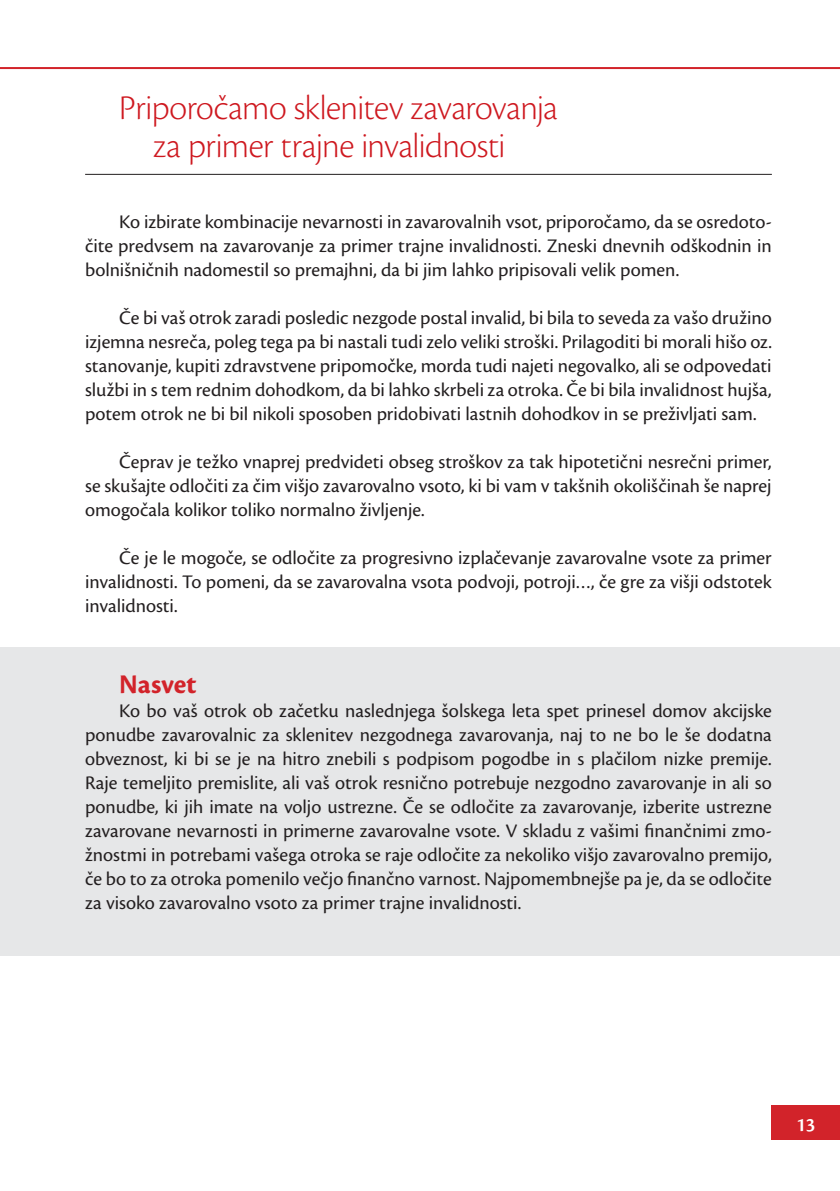
<style>
.page{position:relative;width:840px;height:1191px;background:#fff}
.page>*{position:absolute;margin:0;border:0;box-sizing:border-box;transform-origin:0 0}
.t1{font:36px/38px "Cronos Pro Lt Subh";letter-spacing:-.01em;color:#ce181f;text-align:center}
.t2{font:700 28px "Cronos Pro";color:#d2232a}
.t3{font:20px/24px "Cronos Pro";color:#231f20;text-align:justify}
.t4{font:20px "Cronos Pro Semibold Disp";color:#fff}
</style>
<div class="page">
<div style="left:771px;top:1106px;width:68px;height:34px;background:#d2232a"></div>
<hr style="left:0;top:67px;width:839px;height:2px;background:#d2232a">
<div style="left:0;top:647px;width:839px;height:308px;background:#e6e7e8"></div>
<hr style="left:85px;top:174px;width:686px;height:1px;background:#231f20">
<h1 class="t1" style="left:119px;top:88px;width:440px">Priporočamo sklenitev zavarovanja za primer trajne invalidnosti</h1>
<p class="t3" style="left:85px;top:209px;width:687px;text-indent:34px">Ko izbirate kombinacije nevarnosti in zavarovalnih vsot, priporočamo, da se osredoto&shy;čite predvsem na zavarovanje za primer trajne invalidnosti. Zneski dnevnih odškodnin in bolnišničnih nadomestil so premajhni, da bi jim lahko pripisovali velik pomen.</p>
<p class="t3" style="left:85px;top:305px;width:687px;text-indent:34px">Če bi vaš otrok zaradi posledic nezgode postal invalid, bi bila to seveda za vašo družino izjemna nesreča, poleg tega pa bi nastali tudi zelo veliki stroški. Prilagoditi bi morali hišo oz. stanovanje, kupiti zdravstvene pripomočke, morda tudi najeti negovalko, ali se odpovedati službi in s tem rednim dohodkom, da bi lahko skrbeli za otroka. Če bi bila invalidnost hujša, potem otrok ne bi bil nikoli sposoben pridobivati lastnih dohodkov in se preživljati sam.</p>
<p class="t3" style="left:85px;top:449px;width:687px;text-indent:34px">Čeprav je težko vnaprej predvideti obseg stroškov za tak hipotetični nesrečni primer, se skušajte odločiti za čim višjo zavarovalno vsoto, ki bi vam v takšnih okoliščinah še naprej omogočala kolikor toliko normalno življenje.</p>
<p class="t3" style="left:85px;top:545px;width:687px;text-indent:34px">Če je le mogoče, se odločite za progresivno izplačevanje zavarovalne vsote za primer invalidnosti. To pomeni, da se zavarovalna vsota podvoji, potroji…, če gre za višji odstotek invalidnosti.</p>
<h2 class="t2" style="left:119px;top:668px;width:79px">Nasvet</h2>
<p class="t3" style="left:85px;top:699px;width:687px;text-indent:34px">Ko bo vaš otrok ob začetku naslednjega šolskega leta spet prinesel domov akcijske ponudbe zavarovalnic za sklenitev nezgodnega zavarovanja, naj to ne bo le še dodatna obveznost, ki bi se je na hitro znebili s podpisom pogodbe in s plačilom nizke premije.<br>Raje temeljito premislite, ali vaš otrok resnično potrebuje nezgodno zavarovanje in ali so ponudbe, ki jih imate na voljo ustrezne. Če se odločite za zavarovanje, izberite ustrezne zavarovane nevarnosti in primerne zavarovalne vsote. V skladu z vašimi finančnimi zmo&shy;žnostmi in potrebami vašega otroka se raje odločite za nekoliko višjo zavarovalno premijo, če bo to za otroka pomenilo večjo finančno varnost. Najpomembnejše pa je, da se odločite za visoko zavarovalno vsoto za primer trajne invalidnosti.</p>
<p class="t4" style="left:796px;top:1113px;width:20px">13</p>
</div>
